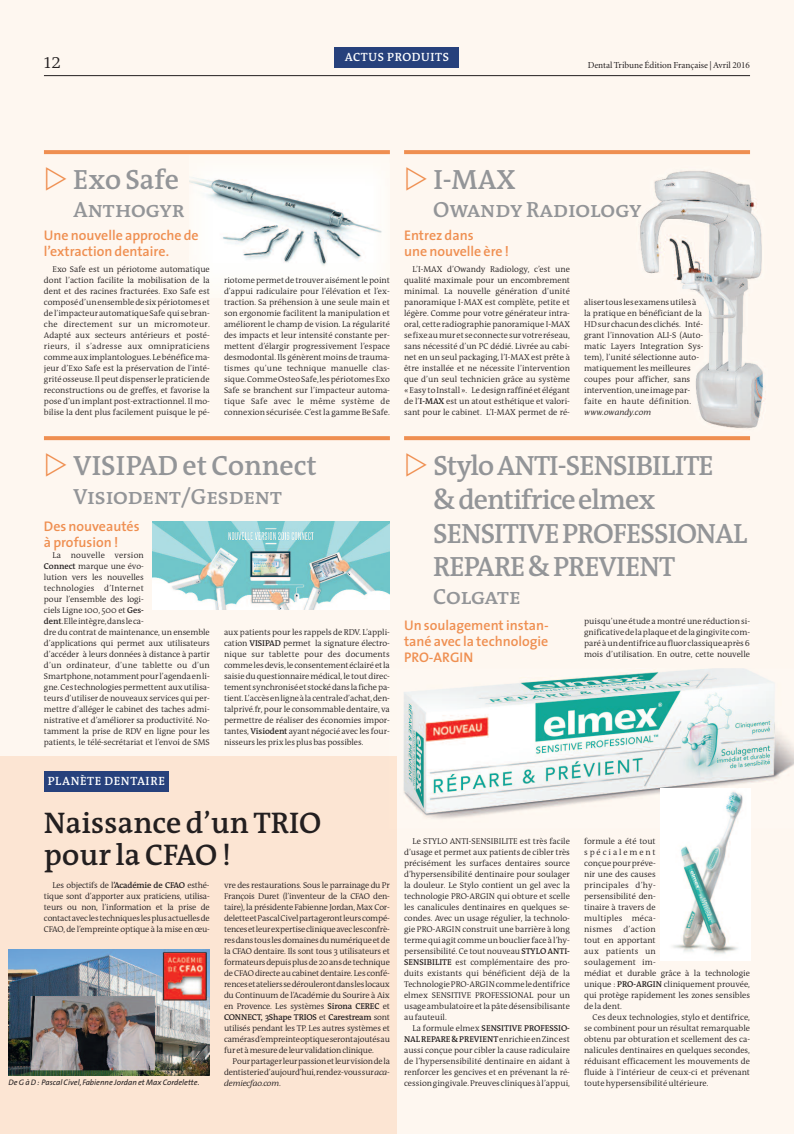
<style>
.page{position:relative;width:794px;height:1134px;background:#fef7f0}
.page>*{position:absolute;margin:0;border:0;box-sizing:border-box;transform-origin:0 0}
.t1{font:600 30px/32px "The Antiqua B6";color:#231f20}
.t2{font:600 28px/33.6px "The Antiqua B6";letter-spacing:-.035em;color:#939598}
.t3{font:600 28px "The Antiqua B6";color:#939598}
.t4{font:22px "The Antiqua B6 c Semi Bold Caps";color:#939598}
.t5{font:300 20px "The Antiqua B3";color:#231f20}
.t6{font:600 14px/16px "The Sans";color:#ef8f51}
.t7{font:12px "The Antiqua B6 c Semi Bold Caps";letter-spacing:.05em;color:#fff}
.t8{font:9.2px "Minion";color:#231f20}
.t9{font:300 8.5px/11px "The Antiqua B4";color:#231f20;text-align:justify}
.t10{font:600 8.5px/11px "The Antiqua B6";letter-spacing:-.005em;color:#231f20;text-align:right}
.t11{font:300 8.5px/11px "The Antiqua B4";letter-spacing:-.02em;color:#231f20;text-align:right}
.t12{font:italic 300 8.5px "The Antiqua B4 i";color:#231f20}
.t13{font:italic 300 8.5px "The Antiqua B4 i";letter-spacing:-.02em;color:#231f20}
.t14{font:italic 8px "The Sans";color:#231f20}
.s1{font-family:"The Antiqua B6";font-weight:600}
.s2{font-family:"The Antiqua B4";font-weight:300}
.s3{font-family:"The Antiqua B4 i";font-style:italic}
.s4{font-family:"The Antiqua B4";font-style:normal}
</style>
<div class="page">
<div style="left:0;top:756px;width:397px;height:378px;background:#fce5d3"></div>
<hr style="left:44px;top:75px;width:706px;height:1px;background:#231f20">
<div style="left:334px;top:47px;width:125px;height:21px;background:#27417c"></div>
<img style="left:189px;top:174px;width:193px;height:101px">
<img style="left:640px;top:171px;width:124px;height:256px">
<svg style="left:404px;top:150px;width:346px;height:4px"></svg>
<svg style="left:404px;top:436px;width:346px;height:4px"></svg>
<img style="left:403px;top:668px;width:391px;height:161px">
<img style="left:660px;top:788px;width:90px;height:172px">
<svg style="left:44px;top:436px;width:346px;height:4px"></svg>
<img style="left:153px;top:521px;width:237px;height:88px">
<div style="left:44px;top:771px;width:125px;height:21px;background:#27417c"></div>
<img style="left:9px;top:949px;width:201px;height:126px">
<svg style="left:44px;top:150px;width:346px;height:4px"></svg>
<h3 class="t7" style="left:345px;top:53px;width:106px">ACTUS PRODUITS</h3>
<h3 class="t5" style="left:44px;top:54px;width:19px">12</h3>
<p class="t8" style="left:587px;top:61px;width:164px">Dental Tribune Édition Française |Avril 2016</p>
<h2 class="t2" style="left:73px;top:166px;width:107px">Exo Safe</h2>
<h3 class="t4" style="left:73px;top:203px;width:113px">Anthogyr</h3>
<h3 class="t6" style="left:44px;top:229px;width:156px">Une nouvelle approche de l’extraction dentaire.</h3>
<p class="t9" style="left:44px;top:265px;width:167px;text-indent:9px">Exo Safe est un périotome automatique dont l’action facilite la mobilisation de la dent et des racines fracturées. Exo Safe est composéd’unensembledesixpériotomeset del’impacteurautomatiqueSafe quisebran&shy;che directement sur un micromoteur.<br>Adapté aux secteurs antérieurs et posté&shy;rieurs, il s’adresse aux omnipraticiens commeauximplantologues.Lebénéficema&shy;jeur d’Exo Safe est la préservation de l’inté&shy;gritéosseuse.Ilpeutdispenserlepraticiende reconstructions ou de greffes, et favorise la pose d’un implant post-extractionnel. Il mo&shy;bilise la dent plus facilement puisque le pé-</p>
<p class="t9" style="left:224px;top:276px;width:167px">riotomepermetde trouver aisémentlepoint d’appui radiculaire pour l’élévation et l’ex&shy;traction. Sa préhension à une seule main et son ergonomie facilitent la manipulation et améliorent le champ de vision. La régularité des impacts et leur intensité constante per&shy;mettent d’élargir progressivement l’espace desmodontal.Ils génèrentmoins de trauma&shy;tismes qu’une technique manuelle clas&shy;sique.CommeOsteoSafe,lespériotomesExo Safe se branchent sur l’impacteur automa&shy;tique Safe avec le même système de connexionsécurisée. C’estla gamme Be Safe.</p>
<h2 class="t2" style="left:433px;top:166px;width:84px">I-MAX</h2>
<h3 class="t4" style="left:433px;top:203px;width:210px">OwandyRadiology</h3>
<h3 class="t6" style="left:404px;top:229px;width:106px">Entrez dans<br>une nouvelle ère !</h3>
<p class="t9" style="left:404px;top:265px;width:167px;text-indent:9px">L’I-MAX d’Owandy Radiology, c’est une qualité maximale pour un encombrement minimal. La nouvelle génération d’unité panoramique I-MAX est complète, petite et légère. Comme pour votre générateur intra&shy;oral, cette radiographie panoramique I-MAX sefixeaumuretseconnectesurvotreréseau, sans nécessité d’un PC dédié. Livrée au cabi&shy;net en un seul packaging, l’I-MAX est prête à être installée et ne nécessite l’intervention que d’un seul technicien grâce au système «EasytoInstall». Ledesignraffinéetélégant de l’<span class="s1">I-MAX</span> est un atout esthétique et valori&shy;sant pour le cabinet. L’I-MAX permet de ré-</p>
<p class="t9" style="left:584px;top:298px;width:121px;text-align:left">alisertouslesexamensutilesà la pratique en bénéficiant de la<br>HDsurchacundesclichés. Inté&shy;grant l’innovation ALI-S (Auto&shy;matic Layers Integration Sys&shy;tem), l’unité sélectionne auto&shy;matiquement les meilleures coupes pour afficher, sans intervention,uneimagepar&shy;faite en haute définition.</p>
<p class="t12" style="left:584px;top:409px;width:69px">www.owandy.com</p>
<h2 class="t3" style="left:73px;top:456px;width:245px">VISIPAD et Connect</h2>
<h3 class="t4" style="left:73px;top:489px;width:210px">Visiodent/Gesdent</h3>
<h3 class="t6" style="left:44px;top:519px;width:97px">Des nouveautés à profusion !</h3>
<p class="t9" style="left:44px;top:551px;width:167px;text-align:left;text-indent:9px">La nouvelle version<br><span class="s1">Connect</span> marque une évo-<br>lution vers les nouvelles<br>technologies d’Internet<br>pour l’ensemble des logi-<br>ciels Ligne 100, 500 et <span class="s1">Ges&shy;dent</span>.Elleintègre,dansleca-<br>dre du contrat de maintenance, un ensemble d’applications qui permet aux utilisateurs d’accéder à leurs données à distance à partir d’un ordinateur, d’une tablette ou d’un Smartphone,notammentpourl’agendaenli&shy;gne.Ces technologiespermettent auxutilisa&shy;teurs d’utiliser de nouveaux services qui per&shy;mettre d’alléger le cabinet des taches admi&shy;nistrative et d’améliorer sa productivité. No&shy;tamment la prise de RDV en ligne pour les patients, le télé-secrétariat et l’envoi de SMS</p>
<h3 class="t7" style="left:48px;top:776px;width:119px">PLANÈTE DENTAIRE</h3>
<p class="t9" style="left:224px;top:628px;width:167px">aux patients pour les rappels de RDV. L’appli&shy;cation <span class="s1">VISIPAD</span> permet la signature électro&shy;nique sur tablette pour des documents commelesdevis,leconsentementéclairéetla saisieduquestionnairemédical,le toutdirec&shy;tementsynchroniséetstockédanslafichepa&shy;tient.L’accèsenligneàlacentraled’achat,den&shy;talprivé.fr, pour le consommable dentaire, va permettre de réaliser des économies impor&shy;tantes, <span class="s1">Visiodent</span> ayant négocié avec les four&shy;nisseurs lesprixlesplusbaspossibles.</p>
<h1 class="t1" style="left:44px;top:810px;width:279px">Naissance d’unTRIO pour la CFAO !</h1>
<p class="t9" style="left:44px;top:881px;width:167px;text-indent:8px">Les objectifs de l<span class="s1">’Académie de CFAO</span> esthé&shy;tique sont d’apporter aux praticiens, utilisa&shy;teurs ou non, l’information et la prise de contactaveclestechniqueslesplusactuellesde CFAO, de l’empreinte optique à la mise en œu-</p>
<p class="t9" style="left:224px;top:881px;width:167px">vre des restaurations. Sous le parrainage du Pr François Duret (l’inventeur de la CFAO den&shy;taire), la présidente Fabienne Jordan, Max Cor&shy;deletteetPascalCivelpartagerontleurscompé&shy;tencesetleurexpertisecliniqueaveclesconfrè&shy;resdanstouslesdomainesdunumériqueetde la CFAO dentaire. Ils sont tous 3 utilisateurs et formateursdepuisplusde20ansdetechnique de CFAOdirecte au cabinetdentaire. Les confé&shy;rencesetatelierssedéroulerontdansleslocaux du Continuum de l’Académie du Sourire à Aix en Provence. Les systèmes <span class="s1">Sirona CEREC</span> et</p>
<p class="t10" style="left:224px;top:1013px;width:167px">CONNECT, 3Shape TRIOS <span class="s2">et</span> Carestream <span class="s2">sont</span></p>
<p class="t9" style="left:224px;top:1024px;width:167px">utilisés pendant les TP. Les autres systèmes et camérasd’empreinteoptiqueserontajoutésau furetàmesuredeleurvalidationclinique.</p>
<p class="t11" style="left:224px;top:1057px;width:167px">Pourpartagerleurpassionetleurvisiondela dentisteried’aujourd’hui,rendez-voussur<span class="s3">aca-</span></p>
<p class="t13" style="left:224px;top:1080px;width:58px">demiecfao.com<span class="s4">.</span></p>
<p class="t14" style="left:9px;top:1080px;width:192px">DeGàD: Pascal Civel,Fabienne Jordan et Max Cordelette.</p>
<h2 class="t2" style="left:433px;top:452px;width:316px">StyloANTI-SENSIBILITE &amp;dentifriceelmex<br>SENSITIVEPROFESSIONAL<br>REPARE&amp;PREVIENT</h2>
<h3 class="t4" style="left:433px;top:589px;width:89px">Colgate</h3>
<h3 class="t6" style="left:404px;top:618px;width:146px;text-align:justify">Un soulagement instan&shy;tané avec la technologie PRO-ARGIN</h3>
<p class="t9" style="left:584px;top:617px;width:167px">puisqu’une étude amontréune réductionsi&shy;gnificativedelaplaqueetdelagingivitecom&shy;paréàundentifriceaufluor classiqueaprès6 mois d’utilisation. En outre, cette nouvelle</p>
<p class="t9" style="left:404px;top:837px;width:167px;text-indent:9px">Le STYLO ANTI-SENSIBILITE est très facile d’usage et permet aux patients de cibler très précisément les surfaces dentaires source d’hypersensibilité dentinaire pour soulager la douleur. Le Stylo contient un gel avec la technologie PRO-ARGIN qui obture et scelle les canalicules dentinaires en quelques se&shy;condes. Avec un usage régulier, la technolo&shy;gie PRO-ARGIN construit une barrière à long termequiagit commeunbouclierface à l’hy&shy;persensibilité.Ce toutnouveau<span class="s1">STYLOANTI-SENSIBILITE</span> est complémentaire des pro&shy;duits existants qui bénéficient déjà de la TechnologiePRO-ARGINcommeledentifrice elmex SENSITIVE PROFESSIONAL pour un usageambulatoireetlapâtedésensibilisante aufauteuil.</p>
<p class="t10" style="left:404px;top:1024px;width:167px"><span class="s2">La formule elmex</span> SENSITIVE PROFESSIO-<br>NALREPARE&amp;PREVIENT<span class="s2">enrichieenZincest</span></p>
<p class="t9" style="left:404px;top:1046px;width:167px">aussi conçue pour cibler la cause radiculaire de l’hypersensibilité dentinaire en aidant à renforcer les gencives et en prévenant la ré&shy;cessiongingivale.Preuvescliniquesàl’appui,</p>
<p class="t9" style="left:584px;top:837px;width:73px">formule a été tout spécialement conçuepourpréve&shy;nir une des causes principales d’hy&shy;persensibilité den&shy;tinaire à travers de multiples méca&shy;nismes</p>
<p class="t9" style="left:584px;top:925px;width:167px;text-align:left;text-indent:39px">d’action<br>tout en apportant<br>aux patients un<br>soulagement im-<br>médiat et durable grâce à la technologie unique : <span class="s1">PRO-ARGIN</span> cliniquement prouvée, qui protège rapidement les zones sensibles de la dent.</p>
<p class="t9" style="left:584px;top:1013px;width:167px;text-indent:9px">Ces deux technologies, stylo et dentifrice, se combinent pour un résultat remarquable obtenu par obturation et scellement des ca&shy;nalicules dentinaires en quelques secondes, réduisant efficacement les mouvements de fluide à l’intérieur de ceux-ci et prévenant toutehypersensibilitéultérieure.</p>
</div>
